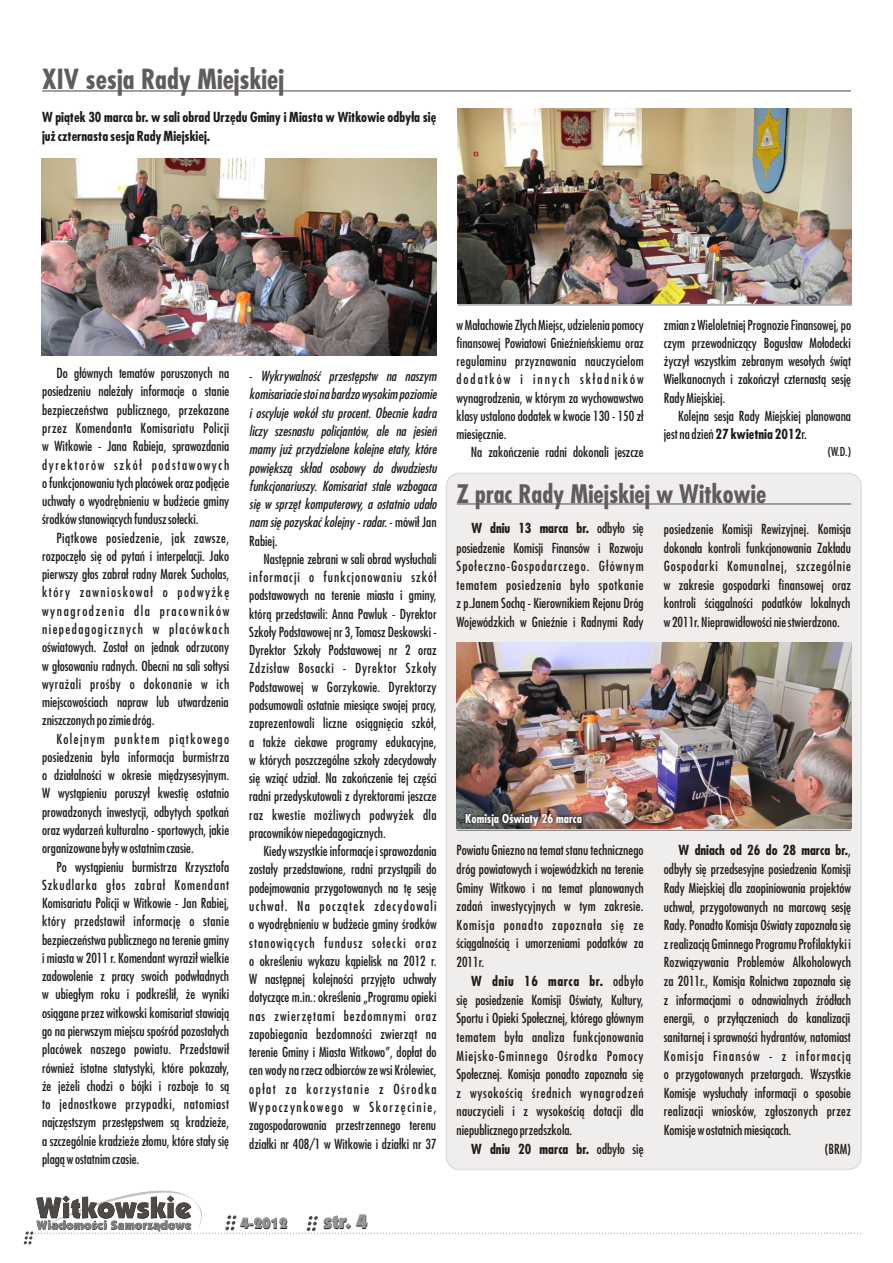
<style>
.page{position:relative;width:893px;height:1263px;background:#fff}
.page>*{position:absolute;margin:0;border:0;box-sizing:border-box;transform-origin:0 0}
.t1{font:700 27px "Fujiyama";color:#615c5c}
.t2{font:700 24.9px "Fujiyama";color:#615c5c}
.t3{font:900 19.5px "Kabel IT Cby BT";color:#1f1a17}
.t4{font:900 15px "Kabel IT Cby BT";color:#1f1a17}
.t5{font:13.5px/18.3px "Fujiyama";color:#1f1a17;text-align:justify}
.t6{font:italic 13.5px/18.3px "Fujiyama";color:#1f1a17;text-align:justify}
.t7{font:700 13.5px/18.9px "Fujiyama";color:#1f1a17}
.t8{font:13.5px "Fujiyama";letter-spacing:.025em;color:#1f1a17}
.t9{font:13.5px "Fujiyama";letter-spacing:.09em;color:#1f1a17}
.t10{font:700 12px "Fujiyama";color:#fff}
.t11{font:12px "Fujiyama";color:#1f1a17}
.s1{font-style:normal}
.s2{font-weight:700}
.s3{font-weight:400}
</style>
<div class="page">
<div style="left:446px;top:473px;width:416px;height:697px;background:#f0eded;border:2px solid #dedede;border-radius:12px"></div>
<svg style="left:24px;top:1190px;width:837px;height:54px"></svg>
<hr style="left:42px;top:90px;width:809px;height:2px;background:#828282">
<img style="left:42px;top:158px;width:394px;height:198px">
<hr style="left:458px;top:305px;width:394px;height:1px;background:#737070">
<img style="left:458px;top:108px;width:394px;height:196px">
<hr style="left:457px;top:503px;width:394px;height:2px;background:#828282">
<img style="left:457px;top:642px;width:394px;height:187px">
<hr style="left:457px;top:830px;width:394px;height:1px;background:#737070">
<div style="left:464px;top:813px;width:118px;height:14px;background:#1f1a17;opacity:.49"></div>
<h1 class="t1" style="left:42px;top:69px;width:243px">XIV sesja Rady Miejskiej</h1>
<p class="t7" style="left:42px;top:109px;width:396px">W piątek 30 marca br. w sali obrad Urzędu Gminy i Miasta w Witkowie odbyła się już czternasta sesja Rady Miejskiej.</p>
<p class="t5" style="left:42px;top:365px;width:189px;text-indent:14px">Do głównych tematów poruszonych na posiedzeniu należały informacje o stanie bezpieczeństwa publicznego, przekazane przez Komendanta Komisariatu Policji w Witkowie - Jana Rabieja, sprawozdania dyrektorów szkół podstawowych ofunkcjonowaniu tych placówek oraz podjęcie uchwały o wyodrębnieniu w budżecie gminy środków stanowiących fundusz sołecki.</p>
<p class="t5" style="left:42px;top:530px;width:189px;text-indent:14px">Piątkowe posiedzenie, jak zawsze, rozpoczęło się od pytań i interpelacji. Jako pierwszy głos zabrał radny Marek Sucholas, który zawnioskował o podwyżkę wynagrodzenia dla pracowników niepedagogicznych w placówkach oświatowych. Został on jednak odrzucony w głosowaniu radnych. Obecni na sali sołtysi wyrażali prośby o dokonanie w ich miejscowościach napraw lub utwardzenia zniszczonych po zimie dróg.</p>
<p class="t5" style="left:42px;top:731px;width:189px;text-indent:14px">Kolejnym punktem piątkowego posiedzenia była informacja burmistrza o działalności w okresie międzysesyjnym.<br>W wystąpieniu poruszył kwestię ostatnio prowadzonych inwestycji, odbytych spotkań oraz wydarzeń kulturalno - sportowych, jakie organizowane były w ostatnim czasie.</p>
<p class="t5" style="left:42px;top:858px;width:189px;text-indent:14px">Po wystąpieniu burmistrza Krzysztofa Szkudlarka głos zabrał Komendant Komisariatu Policji w Witkowie - Jan Rabiej, który przedstawił informację o stanie bezpieczeństwa publicznego na terenie gminy i miasta w 2011 r. Komendant wyraził wielkie zadowolenie z pracy swoich podwładnych w ubiegłym roku i podkreślił, że wyniki osiągane przez witkowski komisariat stawiają go na pierwszym miejscu spośród pozostałych placówek naszego powiatu. Przedstawił również istotne statystyki, które pokazały, że jeżeli chodzi o bójki i rozboje to są to jednostkowe przypadki, natomiast najczęstszym przestępstwem są kradzieże, a szczególnie kradzieże złomu, które stały się plagą w ostatnim czasie.</p>
<p class="t6" style="left:249px;top:368px;width:189px"><span class="s1">-</span> Wykrywalność przestępstw na naszym komisariacie stoi na bardzo wysokim poziomie i oscyluje wokół stu procent. Obecnie kadra liczy szesnastu policjantów, ale na jesień mamy już przydzielone kolejne etaty, które powiększą skład osobowy do dwudziestu funkcjonariuszy. Komisariat stale wzbogaca się w sprzęt komputerowy, a ostatnio udało nam się pozyskać kolejny - radar. <span class="s1">- mówił Jan Rabiej.</span></p>
<p class="t5" style="left:249px;top:551px;width:189px;text-indent:14px">Następnie zebrani w sali obrad wysłuchali informacji o funkcjonowaniu szkół podstawowych na terenie miasta i gminy, którą przedstawili: Anna Pawluk - Dyrektor Szkoły Podstawowej nr 3, Tomasz Deskowski - Dyrektor Szkoły Podstawowej nr 2 oraz Zdzisław Bosacki - Dyrektor Szkoły Podstawowej w Gorzykowie. Dyrektorzy podsumowali ostatnie miesiące swojej pracy, zaprezentowali liczne osiągnięcia szkół, a także ciekawe programy edukacyjne, w których poszczególne szkoły zdecydowały się wziąć udział. Na zakończenie tej części radni przedyskutowali z dyrektorami jeszcze raz kwestie możliwych podwyżek dla pracowników niepedagogicznych.</p>
<p class="t5" style="left:249px;top:843px;width:189px;text-indent:14px">Kiedy wszystkie informacje i sprawozdania zostały przedstawione, radni przystąpili do podejmowania przygotowanych na tę sesję uchwał. Na początek zdecydowali o wyodrębnieniu w budżecie gminy środków stanowiących fundusz sołecki oraz o określeniu wykazu kąpielisk na 2012 r.<br>W następnej kolejności przyjęto uchwały dotyczące m.in.: określenia „Programu opieki nas zwierzętami bezdomnymi oraz zapobiegania bezdomności zwierząt na terenie Gminy i Miasta Witkowo”, dopłat do cen wody na rzecz odbiorców ze wsi Królewiec, opłat za korzystanie z Ośrodka Wypoczynkowego w Skorzęcinie, zagospodarowania przestrzennego terenu działki nr 408/1 w Witkowie i działki nr 37</p>
<p class="t5" style="left:457px;top:316px;width:189px">wMałachowie Złych Miejsc, udzielenia pomocy finansowej Powiatowi Gnieźnieńskiemu oraz regulaminu przyznawania nauczycielom dodatków i innych składników wynagrodzenia, w którym za wychowawstwo klasy ustalono dodatek w kwocie 130 - 150 zł miesięcznie.</p>
<p class="t5" style="left:471px;top:444px;width:174px">Na zakończenie radni dokonali jeszcze</p>
<h2 class="t2" style="left:457px;top:484px;width:311px">Z prac Rady Miejskiej w Witkowie</h2>
<p class="t5" style="left:457px;top:520px;width:189px;line-height:18.8px;text-indent:15px"><span class="s2">W dniu 13 marca br.</span> odbyło się posiedzenie Komisji Finansów i Rozwoju Społeczno-Gospodarczego. Głównym tematem posiedzenia było spotkanie z p.Janem Sochą - Kierownikiem Rejonu Dróg Wojewódzkich w Gnieźnie i Radnymi Rady</p>
<p class="t5" style="left:664px;top:316px;width:189px">zmian z Wieloletniej Prognozie Finansowej, po czym przewodniczący Bogusław Mołodecki życzył wszystkim zebranym wesołych świąt Wielkanocnych i zakończył czternastą sesję Rady Miejskiej.</p>
<p class="t5" style="left:664px;top:408px;width:189px;text-indent:14px">Kolejna sesja Rady Miejskiej planowana jest na dzień <span class="s2">27 kwietnia 2012</span>r.</p>
<p class="t11" style="left:828px;top:447px;width:25px">(W.D.)</p>
<p class="t5" style="left:664px;top:521px;width:189px">posiedzenie Komisji Rewizyjnej. Komisja dokonała kontroli funkcjonowania Zakładu Gospodarki Komunalnej, szczególnie w zakresie gospodarki finansowej oraz kontroli ściągalności podatków lokalnych w 2011r. Nieprawidłowości nie stwierdzono.</p>
<p class="t10" style="left:465px;top:814px;width:118px">Komisja Oświaty 26 marca</p>
<p class="t5" style="left:457px;top:842px;width:189px">Powiatu Gniezno na temat stanu technicznego dróg powiatowych i wojewódzkich na terenie Gminy Witkowo i na temat planowanych zadań inwestycyjnych w tym zakresie.<br>Komisja ponadto zapoznała się ze ściągalnością i umorzeniami podatków za 2011r.</p>
<p class="t5" style="left:456px;top:972px;width:189px;text-indent:15px"><span class="s2">W dniu 16 marca br.</span> odbyło się posiedzenie Komisji Oświaty, Kultury, Sportu i Opieki Społecznej, którego głównym tematem była analiza funkcjonowania Miejsko-Gminnego Ośrodka Pomocy Społecznej. Komisja ponadto zapoznała się z wysokością średnich wynagrodzeń nauczycieli i z wysokością dotacji dla niepublicznego przedszkola.</p>
<p class="t7" style="left:471px;top:1141px;width:174px">W dniu 20 marca br. <span class="s3">odbyło się</span></p>
<p class="t7" style="left:679px;top:842px;width:174px">W dniach od 26 do 28 marca br.<span class="s3">,</span></p>
<p class="t5" style="left:664px;top:861px;width:189px">odbyły się przedsesyjne posiedzenia Komisji</p>
<p class="t5" style="left:664px;top:880px;width:189px">Rady Miejskiej dla zaopiniowania projektów</p>
<p class="t5" style="left:664px;top:899px;width:189px">uchwał, przygotowanych na marcową sesję</p>
<p class="t5" style="left:664px;top:917px;width:189px">Rady. Ponadto Komisja Oświaty zapoznała się</p>
<p class="t5" style="left:664px;top:936px;width:189px">z realizacją Gminnego Programu Profilaktyki i</p>
<p class="t5" style="left:664px;top:954px;width:189px">Rozwiązywania Problemów Alkoholowych</p>
<p class="t5" style="left:664px;top:973px;width:189px">za 2011r., Komisja Rolnictwa zapoznała się</p>
<p class="t5" style="left:664px;top:992px;width:189px">z informacjami o odnawialnych źródłach</p>
<p class="t5" style="left:664px;top:1010px;width:188px">energii, o przyłączeniach do kanalizacji</p>
<p class="t5" style="left:664px;top:1029px;width:189px">sanitarnej i sprawności hydrantów, natomiast</p>
<p class="t9" style="left:664px;top:1050px;width:189px">Komisja Finansów - z informacją</p>
<p class="t5" style="left:664px;top:1066px;width:189px">o przygotowanych przetargach. Wszystkie</p>
<p class="t5" style="left:664px;top:1085px;width:189px">Komisje wysłuchały informacji o sposobie</p>
<p class="t8" style="left:664px;top:1106px;width:189px">realizacji wniosków, zgłoszonych przez</p>
<p class="t5" style="left:664px;top:1122px;width:129px">Komisje w ostatnich miesiącach.</p>
<p class="t5" style="left:825px;top:1140px;width:28px">(BRM)</p>
<p class="t4" style="left:241px;top:1218px;width:49px">4-2012</p>
<h3 class="t3" style="left:324px;top:1214px;width:46px">str. 4</h3>
</div>
